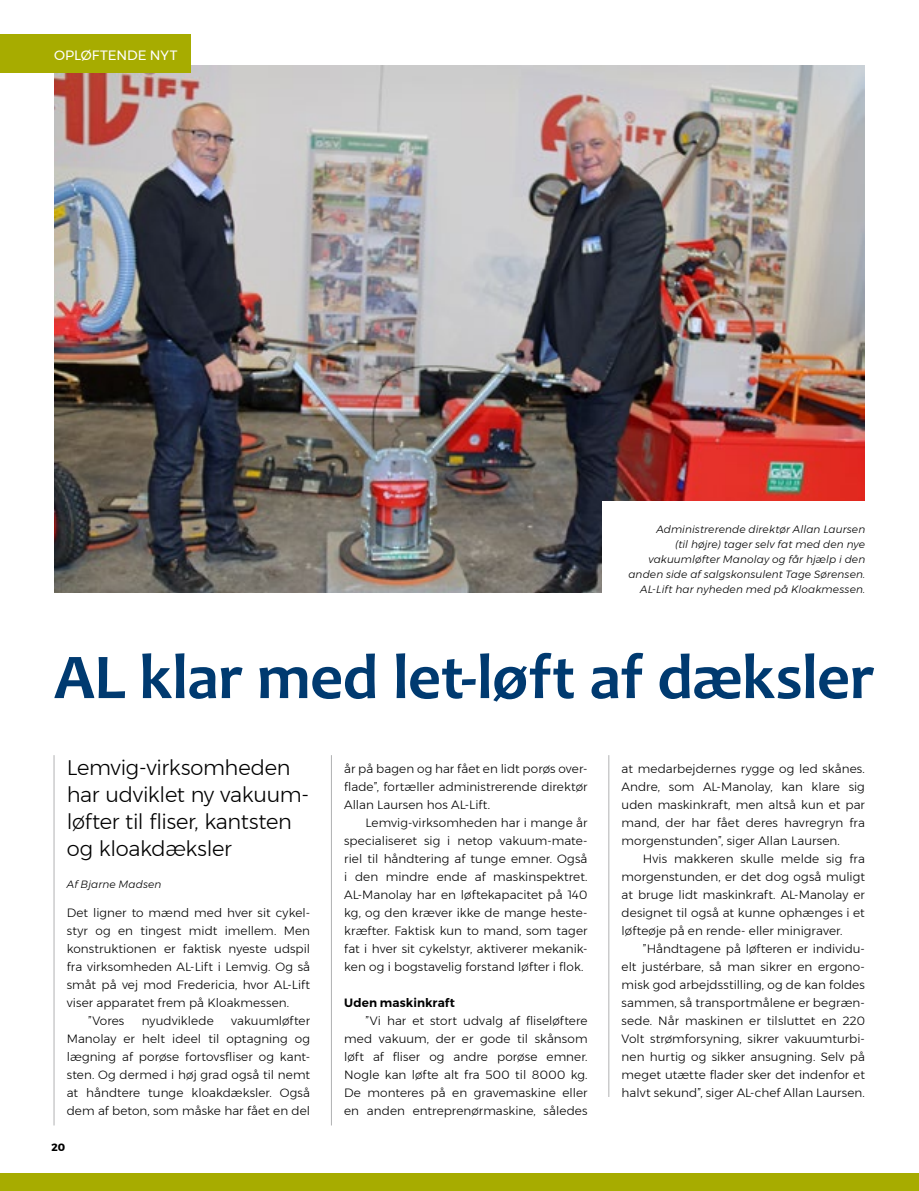
<style>
.page{position:relative;width:919px;height:1191px;background:#fff}
.page>*{position:absolute;margin:0;border:0;box-sizing:border-box;transform-origin:0 0}
.Rubrik{font:700 64.5px "Candara";letter-spacing:-.01em;color:#003a70}
.Rubrik-2{font:300 21px/27px "Montserrat";letter-spacing:-.015em;color:#000}
.Mellemrubrik{font:13.5px "Montserrat";color:#fff}
.Brødtekst_med_indryk{font:300 12px/18px "Montserrat";letter-spacing:.005em;color:#000;text-align:justify}
.Brødtekst{font:300 12px/18px "Montserrat";letter-spacing:.005em;color:#000;text-align:justify}
.Underoverskrift{font:600 12px "Montserrat";letter-spacing:.005em;color:#000}
.Billedtekst_uden_gun{font:italic 300 10.5px/15px "Montserrat";letter-spacing:.01em;color:#000;text-align:right}
.Byline_T{font:italic 300 10.5px "Montserrat";letter-spacing:.01em;color:#000}
.t1{font:700 10.5px "Montserrat";color:#000}
</style>
<div class="page">
<div style="left:0;top:1173px;width:918px;height:18px;background:#a7ac00"></div>
<img style="left:54px;top:65px;width:810px;height:528px">
<hr style="left:331px;top:755px;width:1px;height:370px;background:#b1b2b3">
<hr style="left:54px;top:755px;width:1px;height:370px;background:#b1b2b3">
<hr style="left:608px;top:755px;width:1px;height:342px;background:#b1b2b3">
<div style="left:602px;top:501px;width:316px;height:113px;background:#fff"></div>
<div style="left:0;top:34px;width:190px;height:39px;background:#a7ac00"></div>
<p class="Mellemrubrik" style="left:54px;top:45px;width:125px">OPLØFTENDE NYT</p>
<p class="Billedtekst_uden_gun" style="left:628px;top:521px;width:238px">Administrerende direktør Allan Laursen<br>(til højre) tager selv fat med den nye vakuumløfter Manolay og får hjælp i den anden side af salgskonsulent Tage Sørensen.<br>AL-Lift har nyheden med på Kloakmessen.</p>
<p class="Rubrik" style="left:54px;top:636px;width:822px">AL klar med let-løft af dæksler</p>
<p class="Rubrik-2" style="left:67px;top:754px;width:244px">Lemvig-virksomheden har udviklet ny vakuum&shy;løfter til fliser, kantsten og kloakdæksler</p>
<p class="Byline_T" style="left:67px;top:876px;width:96px">Af Bjarne Madsen</p>
<p class="Brødtekst" style="left:67px;top:903px;width:245px">Det ligner to mænd med hver sit cykel&shy;styr og en tingest midt imellem. Men konstruktionen er faktisk nyeste udspil fra virksomheden AL-Lift i Lemvig. Og så småt på vej mod Fredericia, hvor AL-Lift viser apparatet frem på Kloakmessen.</p>
<p class="Brødtekst_med_indryk" style="left:88px;top:1011px;width:38px">”Vores</p>
<p class="Brødtekst_med_indryk" style="left:142px;top:1011px;width:73px">nyudviklede</p>
<p class="Brødtekst_med_indryk" style="left:67px;top:1011px;width:245px;text-indent:164px">vakuumløfter Manolay er helt ideel til optagning og lægning af porøse fortovsfliser og kant&shy;sten. Og dermed i høj grad også til nemt at håndtere tunge kloakdæksler. Også dem af beton, som måske har fået en del</p>
<p class="t1" style="left:51px;top:1138px;width:15px">20</p>
<p class="Brødtekst_med_indryk" style="left:344px;top:759px;width:245px">år på bagen og har fået en lidt porøs over&shy;flade”, fortæller administrerende direktør Allan Laursen hos AL-Lift.</p>
<p class="Brødtekst_med_indryk" style="left:344px;top:813px;width:245px;text-indent:21px">Lemvig-virksomheden har i mange år specialiseret sig i netop vakuum-mate&shy;riel til håndtering af tunge emner. Også i den mindre ende af maskinspektret.<br>AL-Manolay har en løftekapacitet på 140 kg, og den kræver ikke de mange heste&shy;kræfter. Faktisk kun to mand, som tager fat i hver sit cykelstyr, aktiverer mekanik&shy;ken og i bogstavelig forstand løfter i flok.</p>
<p class="Underoverskrift" style="left:344px;top:993px;width:112px">Uden maskinkraft</p>
<p class="Brødtekst_med_indryk" style="left:344px;top:1011px;width:245px;text-indent:21px">”Vi har et stort udvalg af fliseløftere med vakuum, der er gode til skånsom løft af fliser og andre porøse emner.<br>Nogle kan løfte alt fra 500 til 8000 kg.<br>De monteres på en gravemaskine eller en anden entreprenørmaskine, således</p>
<p class="Brødtekst_med_indryk" style="left:621px;top:759px;width:245px">at medarbejdernes rygge og led skånes.<br>Andre, som AL-Manolay, kan klare sig uden maskinkraft, men altså kun et par mand, der har fået deres havregryn fra morgenstunden”, siger Allan Laursen.</p>
<p class="Brødtekst_med_indryk" style="left:621px;top:849px;width:245px;text-indent:21px">Hvis makkeren skulle melde sig fra morgenstunden, er det dog også muligt at bruge lidt maskinkraft. AL-Manolay er designet til også at kunne ophænges i et løfteøje på en rende- eller minigraver.</p>
<p class="Brødtekst_med_indryk" style="left:621px;top:939px;width:245px;text-indent:21px">”Håndtagene på løfteren er individu&shy;elt justérbare, så man sikrer en ergono&shy;misk god arbejdsstilling, og de kan foldes sammen, så transportmålene er begræn&shy;sede. Når maskinen er tilsluttet en 220<br>Volt strømforsyning, sikrer vakuumturbi&shy;nen hurtig og sikker ansugning. Selv på meget utætte flader sker det indenfor et halvt sekund”, siger AL-chef Allan Laursen.</p>
</div>
